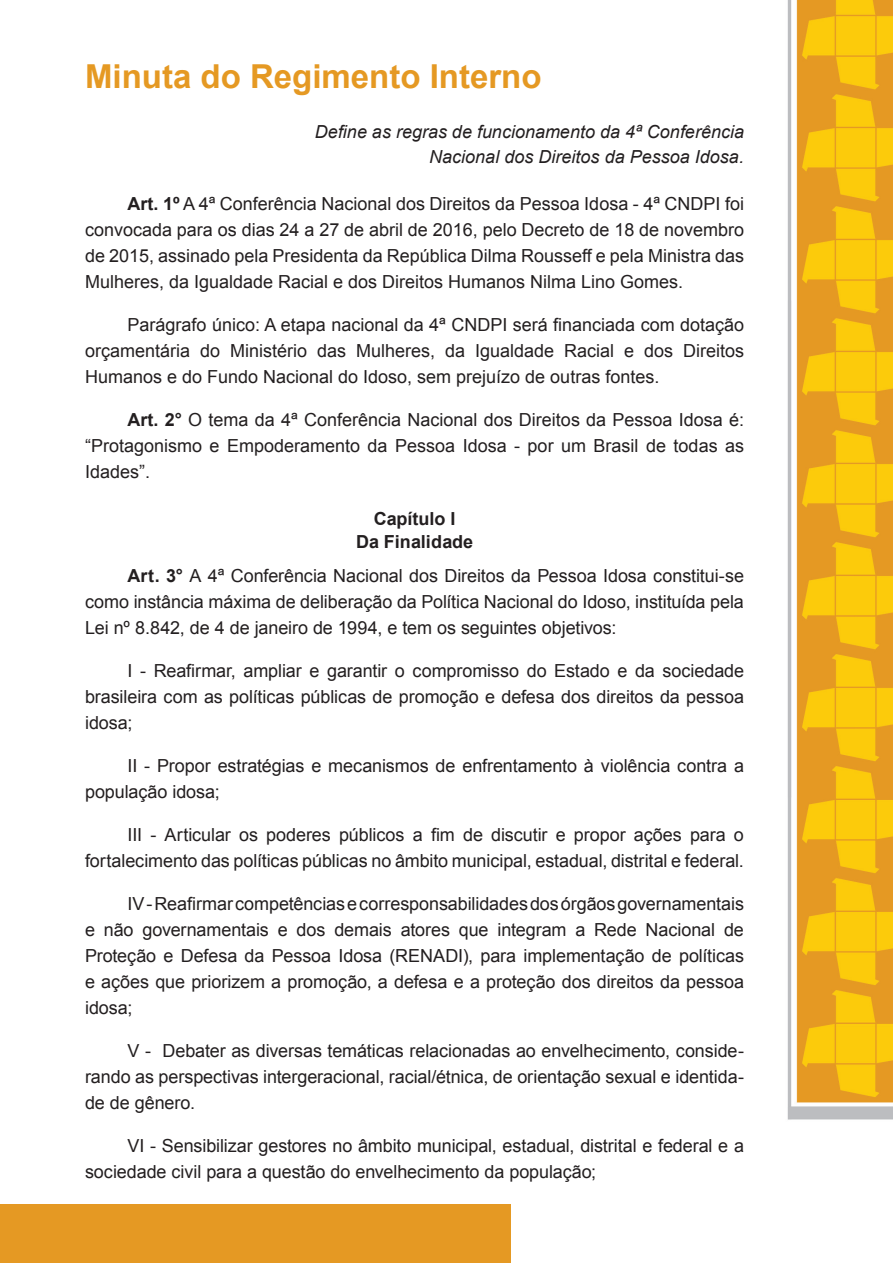
<style>
.page{position:relative;width:893px;height:1263px;background:#fff}
.page>*{position:absolute;margin:0;border:0;box-sizing:border-box;transform-origin:0 0}
.t1{font:700 33px "Arial";color:#e59923}
.t2{font:18px/26px "Arial";letter-spacing:-.005em;color:#231f20;text-align:justify}
.t3{font:italic 18px/24.9px "Arial";color:#231f20;text-align:right}
.t4{font:700 18px/22.5px "Arial";color:#231f20;text-align:center}
.s1{font-weight:700}
</style>
<div class="page">
<img style="left:510px;top:0;width:383px;height:1263px">
<div style="left:0;top:1204px;width:510px;height:59px;background:#e59923"></div>
<h1 class="t1" style="left:85px;top:54px;width:455px">Minuta do Regimento I</h1>
<p class="t3" style="left:315px;top:120px;width:431px">Define as regras de funcionamento da 4ª Conferência<br>Nacional dos Direitos da Pessoa Idosa.</p>
<p class="t2" style="left:85px;top:191px;width:661px;text-indent:43px"><span class="s1">Art. 1º</span> A 4ª Conferência Nacional dos Direitos da Pessoa Idosa - 4ª CNDPI foi convocada para os dias 24 a 27 de abril de 2016, pelo Decreto de 18 de novembro de 2015, assinado pela Presidenta da República Dilma Rousseff e pela Ministra das Mulheres, da Igualdade Racial e dos Direitos Humanos Nilma Lino Gomes.</p>
<p class="t2" style="left:85px;top:312px;width:661px;text-indent:43px">Parágrafo único: A etapa nacional da 4ª CNDPI será financiada com dotação orçamentária do Ministério das Mulheres, da Igualdade Racial e dos Direitos Humanos e do Fundo Nacional do Idoso, sem prejuízo de outras fontes.</p>
<p class="t2" style="left:85px;top:407px;width:661px;text-indent:43px"><span class="s1">Art. 2°</span> O tema da 4ª Conferência Nacional dos Direitos da Pessoa Idosa é: “Protagonismo e Empoderamento da Pessoa Idosa - por um Brasil de todas as Idades”.</p>
<p class="t4" style="left:356px;top:508px;width:118px">Capítulo I<br>Da Finalidade</p>
<p class="t2" style="left:85px;top:563px;width:660px;text-indent:43px"><span class="s1">Art. 3°</span> A 4ª Conferência Nacional dos Direitos da Pessoa Idosa constitui-se como instância máxima de deliberação da Política Nacional do Idoso, instituída pela Lei nº 8.842, de 4 de janeiro de 1994, e tem os seguintes objetivos:</p>
<p class="t2" style="left:85px;top:658px;width:661px;text-indent:43px">I - Reafirmar, ampliar e garantir o compromisso do Estado e da sociedade brasileira com as políticas públicas de promoção e defesa dos direitos da pessoa idosa;</p>
<p class="t2" style="left:85px;top:753px;width:660px;text-indent:43px">II - Propor estratégias e mecanismos de enfrentamento à violência contra a população idosa;</p>
<p class="t2" style="left:85px;top:822px;width:660px;text-align:right">III - Articular os poderes públicos a fim de discutir e propor ações para o fortalecimento das políticas públicas no âmbito municipal, estadual, distrital e federal.</p>
<p class="t2" style="left:85px;top:891px;width:660px;text-indent:43px">IV - Reafirmar competências e corresponsabilidades dos órgãos governamentais e não governamentais e dos demais atores que integram a Rede Nacional de Proteção e Defesa da Pessoa Idosa (RENADI), para implementação de políticas e ações que priorizem a promoção, a defesa e a proteção dos direitos da pessoa idosa;</p>
<p class="t2" style="left:85px;top:1038px;width:661px;text-indent:43px">V - Debater as diversas temáticas relacionadas ao envelhecimento, conside&shy;rando as perspectivas intergeracional, racial/étnica, de orientação sexual e identida&shy;de de gênero.</p>
<p class="t2" style="left:85px;top:1133px;width:660px;text-indent:43px">VI - Sensibilizar gestores no âmbito municipal, estadual, distrital e federal e a sociedade civil para a questão do envelhecimento da população;</p>
</div>
